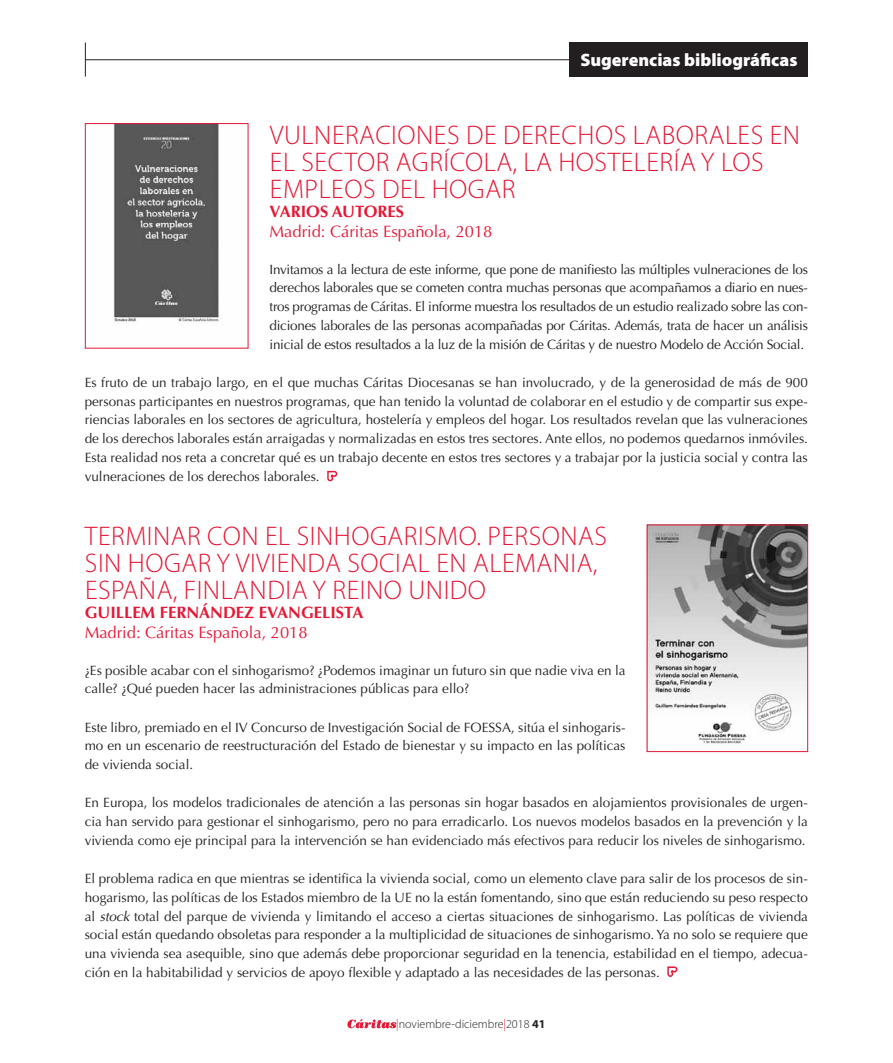
<style>
.page{position:relative;width:893px;height:1063px;background:#fff}
.page>*{position:absolute;margin:0;border:0;box-sizing:border-box;transform-origin:0 0}
.t1{font:300 27px/27px "Myriad Pro";letter-spacing:.02em;color:#e51836}
.t2{font:900 18px "Myriad Pro";color:#fff}
.t3{font:16.5px "Optima";color:#e51836}
.t4{font:700 16.5px "Optima";color:#e51836}
.t5{font:13.5px/18.8px "Optima";color:#231f20;text-align:justify}
.t6{font:300 12px "Myriad Pro";color:#231f20}
.s1{font-style:italic}
.s2{color:#e51836}
.s3{font-weight:700}
</style>
<div class="page">
<svg style="left:347px;top:1019px;width:49px;height:9px"></svg>
<svg style="left:327px;top:471px;width:10px;height:10px"></svg>
<svg style="left:667px;top:966px;width:10px;height:11px"></svg>
<hr style="left:85px;top:59px;width:544px;height:1px;background:#231f20">
<hr style="left:85px;top:43px;width:1px;height:34px;background:#231f20">
<div style="left:570px;top:43px;width:238px;height:34px;background:#231f20"></div>
<img style="left:113px;top:125px;width:106px;height:198px">
<div style="left:85px;top:123px;width:163px;height:225px;border:1px solid #e51836"></div>
<img style="left:649px;top:527px;width:157px;height:217px">
<div style="left:647px;top:525px;width:161px;height:227px;border:1px solid #e51836"></div>
<h2 class="t2" style="left:580px;top:48px;width:219px">Sugerencias bibliográficas</h2>
<h1 class="t1" style="left:270px;top:122px;width:144px">VULNERACIONES</h1>
<h1 class="t1" style="left:270px;top:122px;width:514px;text-indent:196px">DE DERECHOS LABORALES EN<br>EL SECTOR AGRÍCO LA, LA HOSTELERÍA Y LOS<br>EMPLEOS</h1>
<h1 class="t1" style="left:382px;top:176px;width:135px">DEL HOGAR</h1>
<p class="t4" style="left:270px;top:202px;width:136px">VARIOS AUTO RES</p>
<p class="t3" style="left:270px;top:221px;width:224px">Madrid: Cáritas Española, 2018</p>
<p class="t5" style="left:270px;top:260px;width:540px">Invitamos a la lectura de este informe, que pone de manifiesto las múltiples vulneraciones de los derechos laborales que se cometen contra muchas personas que acompañamos a diario en nues&shy;tros programas de Cáritas. El informe muestra los resultados de un estudio realizado sobre las con&shy;diciones laborales de las personas acompañadas por Cáritas. Además, trata de hacer un análisis inicial de estos resultados a la luz de la misión de Cáritas y de nuestro Modelo de Acción Social.</p>
<p class="t5" style="left:85px;top:373px;width:725px">Es fruto de un trabajo largo, en el que muchas Cáritas Diocesanas se han involucrado, y de la generosidad de más de 900 personas participantes en nuestros programas, que han tenido la voluntad de colaborar en el estudio y de compartir sus expe&shy;riencias laborales en los sectores de agricultura, hostelería y empleos del hogar. Los resultados revelan que las vulneraciones de los derechos laborales están arraigadas y normalizadas en estos tres sectores. Ante ellos, no podemos quedarnos inmóviles.<br>Esta realidad nos reta a concretar qué es un trabajo decente en estos tres sectores y a trabajar por la justicia social y contra las vulneraciones de los derechos laborales.</p>
<h1 class="t1" style="left:85px;top:523px;width:140px">TERMINAR CON</h1>
<h1 class="t1" style="left:85px;top:523px;width:514px;text-indent:180px">EL SINHOGARISMO. PERSONAS<br>SIN HOGAR Y VIVIEN DA SOCIAL EN ALEMAN IA,<br>ESPAÑA</h1>
<h1 class="t1" style="left:173px;top:577px;width:315px">, FINLAN DIA Y REINO UNIDO</h1>
<p class="t4" style="left:85px;top:603px;width:138px">GUI LLEM FERNÁNDE</p>
<p class="t4" style="left:244px;top:603px;width:35px">Z EVANGE</p>
<p class="t4" style="left:322px;top:603px;width:33px">LISTA</p>
<p class="t3" style="left:85px;top:622px;width:224px">Madrid: Cáritas Española, 2018</p>
<p class="t5" style="left:85px;top:661px;width:542px">¿Es posible acabar con el sinhogarismo? ¿Podemos imaginar un futuro sin que nadie viva en la calle? ¿Qué pueden hacer las administraciones públicas para ello?</p>
<p class="t5" style="left:85px;top:718px;width:542px">Este libro, premiado en el IV Concurso de Investigación Social de FOESSA, sitúa el sinhogaris&shy;mo en un escenario de reestructuración del Estado de bienestar y su impacto en las políticas de vivienda social.</p>
<p class="t5" style="left:85px;top:794px;width:725px">En Europa, los modelos tradicionales de atención a las personas sin hogar basados en alojamientos provisionales de urgen&shy;cia han servido para gestionar el sinhogarismo, pero no para erradicarlo. Los nuevos modelos basados en la prevención y la vivienda como eje principal para la intervención se han evidenciado más efectivos para reducir los niveles de sinhogarismo.</p>
<p class="t5" style="left:85px;top:869px;width:725px">El problema radica en que mientras se identifica la vivienda social, como un elemento clave para salir de los procesos de sin&shy;hogarismo, las políticas de los Estados miembro de la UE no la están fomentando, sino que están reduciendo su peso respecto al <span class="s1">stock</span> total del parque de vivienda y limitando el acceso a ciertas situaciones de sinhogarismo. Las políticas de vivienda social están quedando obsoletas para responder a la multiplicidad de situaciones de sinhogarismo. Ya no solo se requiere que una vivienda sea asequible, sino que además debe proporcionar seguridad en la tenencia, estabilidad en el tiempo, adecua&shy;ción en la habitabilidad y servicios de apoyo flexible y adaptado a las necesidades de las personas.</p>
<p class="t6" style="left:396px;top:1018px;width:151px"><span class="s2">|</span>NOVIEMBRE-DICIEMBRE<span class="s2">|</span>2018 <span class="s3">41</span></p>
</div>
